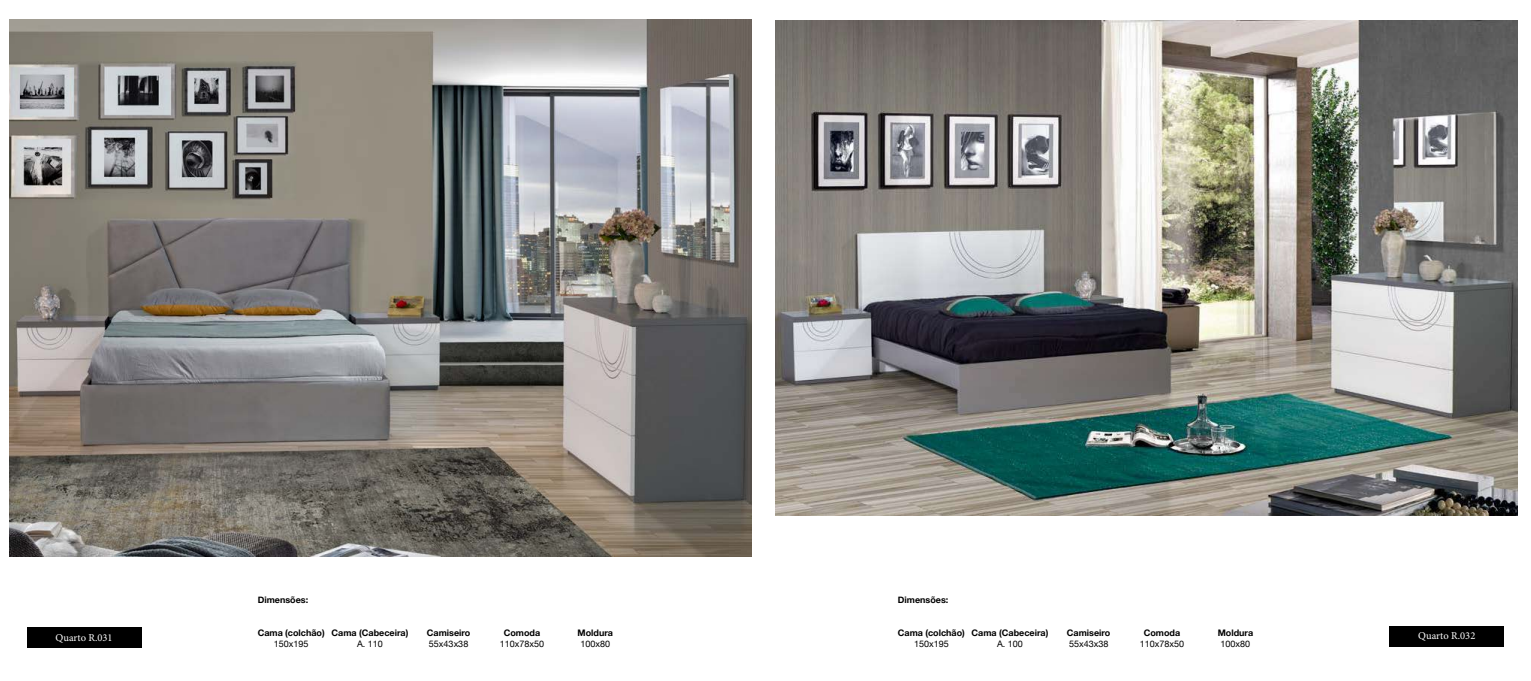
<style>
.page{position:relative;width:1531px;height:681px;background:#fff}
.page>*{position:absolute;margin:0;border:0;box-sizing:border-box;transform-origin:0 0}
.t1{font:10.5px "Minion Pro";color:#fff}
.t2{font:700 9px "Helvetica Neue";color:#000}
.t3{font:9px "Helvetica Neue";color:#000}
</style>
<div class="page">
<img style="left:10px;top:20px;width:742px;height:536px">
<div style="left:27px;top:627px;width:114px;height:20px;background:#000"></div>
<img style="left:775px;top:20px;width:742px;height:495px">
<div style="left:1389px;top:626px;width:115px;height:20px;background:#000"></div>
<p class="t1" style="left:56px;top:630px;width:59px">Quarto R.031</p>
<p class="t2" style="left:258px;top:592px;width:52px">Dimensões:</p>
<p class="t2" style="left:258px;top:625px;width:68px">Cama (colchão)</p>
<p class="t3" style="left:274px;top:637px;width:36px">150x195</p>
<p class="t2" style="left:332px;top:625px;width:78px">Cama (Cabeceira)</p>
<p class="t3" style="left:357px;top:637px;width:27px">A. 110</p>
<p class="t2" style="left:427px;top:625px;width:45px">Camiseiro</p>
<p class="t3" style="left:429px;top:637px;width:41px">55x43x38</p>
<p class="t2" style="left:504px;top:625px;width:38px">Comoda</p>
<p class="t3" style="left:500px;top:637px;width:46px">110x78x50</p>
<p class="t2" style="left:578px;top:625px;width:37px">Moldura</p>
<p class="t3" style="left:580px;top:637px;width:31px">100x80</p>
<p class="t2" style="left:898px;top:592px;width:52px">Dimensões:</p>
<p class="t2" style="left:898px;top:625px;width:68px">Cama (colchão)</p>
<p class="t3" style="left:914px;top:637px;width:36px">150x195</p>
<p class="t2" style="left:971px;top:625px;width:78px">Cama (Cabeceira)</p>
<p class="t3" style="left:997px;top:637px;width:27px">A. 100</p>
<p class="t2" style="left:1067px;top:625px;width:45px">Camiseiro</p>
<p class="t3" style="left:1069px;top:637px;width:41px">55x43x38</p>
<p class="t2" style="left:1144px;top:625px;width:38px">Comoda</p>
<p class="t3" style="left:1140px;top:637px;width:46px">110x78x50</p>
<p class="t2" style="left:1217px;top:625px;width:37px">Moldura</p>
<p class="t3" style="left:1220px;top:637px;width:31px">100x80</p>
<p class="t1" style="left:1418px;top:628px;width:59px">Quarto R.032</p>
</div>
